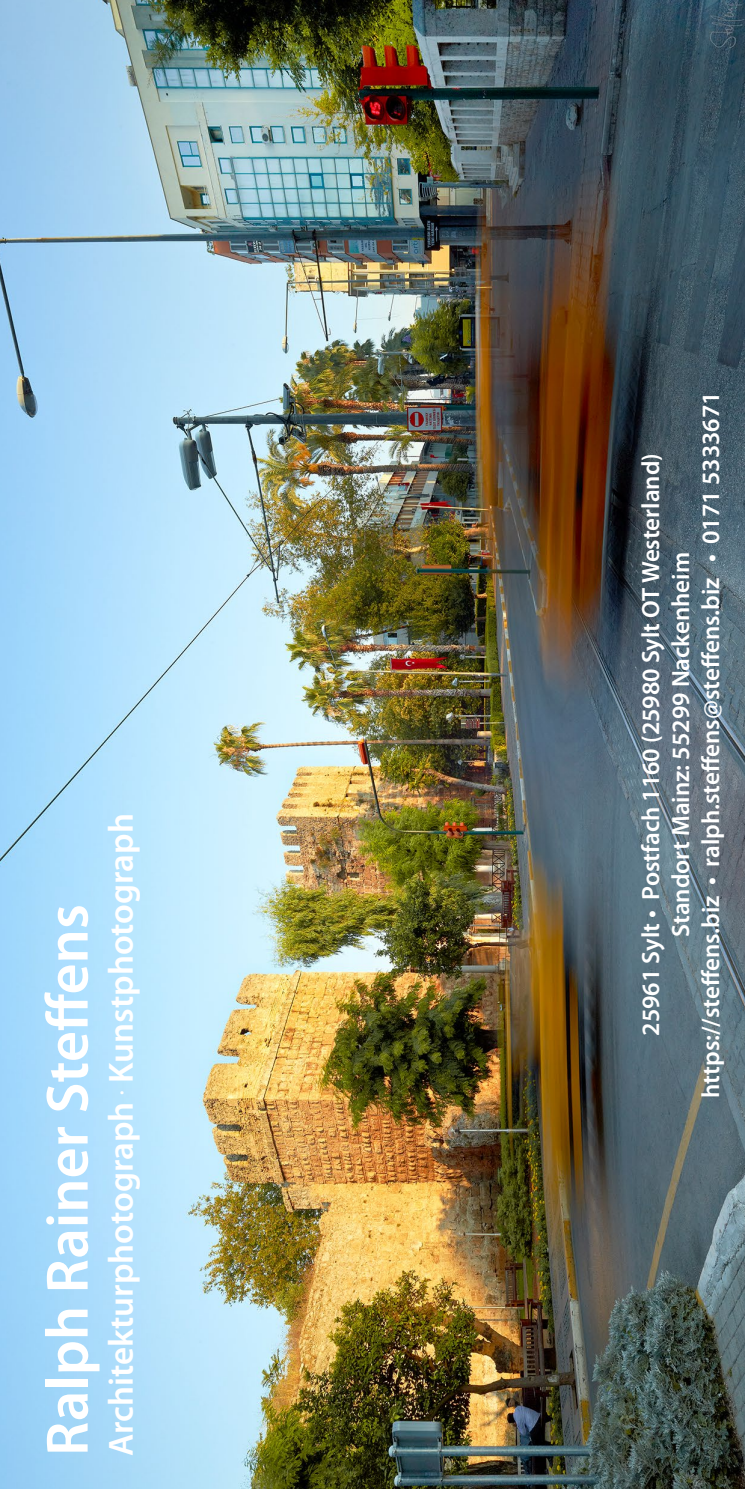
<style>
.page{position:relative;width:745px;height:1489px;background:#fff}
.page>*{position:absolute;margin:0;border:0;box-sizing:border-box;transform-origin:0 0}
.t1{font:600 60px "Myriad Pro";color:#fff}
.t2{font:600 35px "Myriad Pro";color:#fff}
.t3{font:600 25px/30px "Myriad Pro";color:#fff;text-align:center}
.s1{font-weight:400}
</style>
<div class="page">
<img style="left:0;top:0;width:744px;height:1488px">
<h1 class="t1" style="left:29px;top:1455px;width:553px;rotate:-90deg">Ralph Rainer Steffens</h1>
<h2 class="t2" style="left:98px;top:1455px;width:644px;rotate:-90deg">Architekturphotograph <span class="s1">.</span> Kunstphotograph</h2>
<p class="t3" style="left:634px;top:1097px;width:708px;rotate:-90deg">25961 Sylt • Postfach 1160 (25980 Sylt OT Westerland)<br>Standort Mainz: 55299 Nackenheim<br>https://steffens.biz • ralph.steffens@steffens.biz • 0171 5333671</p>
</div>
